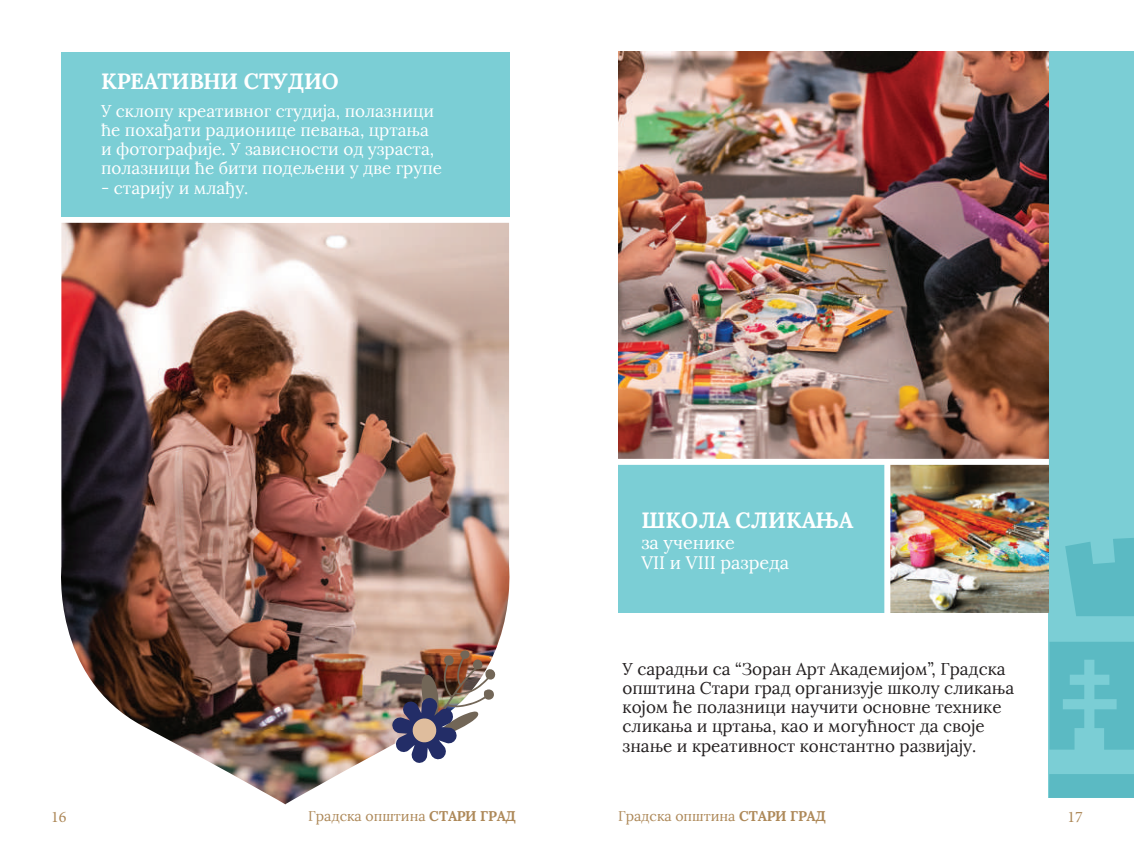
<style>
.page{position:relative;width:1134px;height:851px;background:#fff}
.page>*{position:absolute;margin:0;border:0;box-sizing:border-box;transform-origin:0 0}
.t1{font:700 22px "Lora";color:#fff}
.t2{font:18px/20.4px "Lora";color:#fff}
.t3{font:17px/19.4px "Lora";color:#231f20}
.t4{font:17px/19px "Lora";color:#fff}
.t5{font:16px "Minion Pro";color:#ad8858}
.t6{font:14px "Lora";color:#ad8858}
.s1{font-weight:700}
</style>
<div class="page">
<div style="left:618px;top:462px;width:269px;height:150px;background:#7bced5"></div>
<div style="left:61px;top:52px;width:448px;height:164px;background:#7bced5"></div>
<div style="left:1049px;top:51px;width:85px;height:746px;background:#7bced5"></div>
<svg style="left:1065px;top:538px;width:69px;height:78px"></svg>
<div style="left:1049px;top:774px;width:85px;height:23px;background:#5bbac3"></div>
<svg style="left:1049px;top:642px;width:85px;height:107px"></svg>
<img style="left:61px;top:223px;width:449px;height:581px">
<img style="left:392px;top:649px;width:104px;height:114px">
<img style="left:618px;top:51px;width:431px;height:408px">
<img style="left:890px;top:465px;width:159px;height:147px">
<div style="left:608px;top:459px;width:441px;height:6px;background:#fff"></div>
<div style="left:884px;top:462px;width:6px;height:157px;background:#fff"></div>
<p class="t1" style="left:101px;top:67px;width:240px">КРЕАТИВНИ СТУДИО</p>
<p class="t4" style="left:101px;top:101px;width:342px">У склопу креативног студија, полазници ће похађати радионице певања, цртања и фотографије. У зависности од узраста, полазници ће бити подељени у две групе</p>
<p class="t4" style="left:101px;top:179px;width:149px">- старију и млађу.</p>
<p class="t1" style="left:641px;top:506px;width:213px">ШКОЛА СЛИКАЊА</p>
<p class="t2" style="left:641px;top:532px;width:149px">за ученике<br>VII и VIII разреда</p>
<p class="t3" style="left:622px;top:659px;width:393px">У сарадњи са “Зоран Арт Академијом”, Градска општина Стари град организује школу сликања којом ће полазници научити основне технике сликања и цртања, као и могућност да своје знање и креативност константно развијају.</p>
<p class="t5" style="left:51px;top:805px;width:17px">16</p>
<p class="t6" style="left:308px;top:806px;width:209px">Градска општина <span class="s1">СТАРИ ГРАД</span></p>
<p class="t6" style="left:618px;top:806px;width:209px">Градска општина <span class="s1">СТАРИ ГРАД</span></p>
<p class="t5" style="left:1067px;top:805px;width:17px">17</p>
</div>
